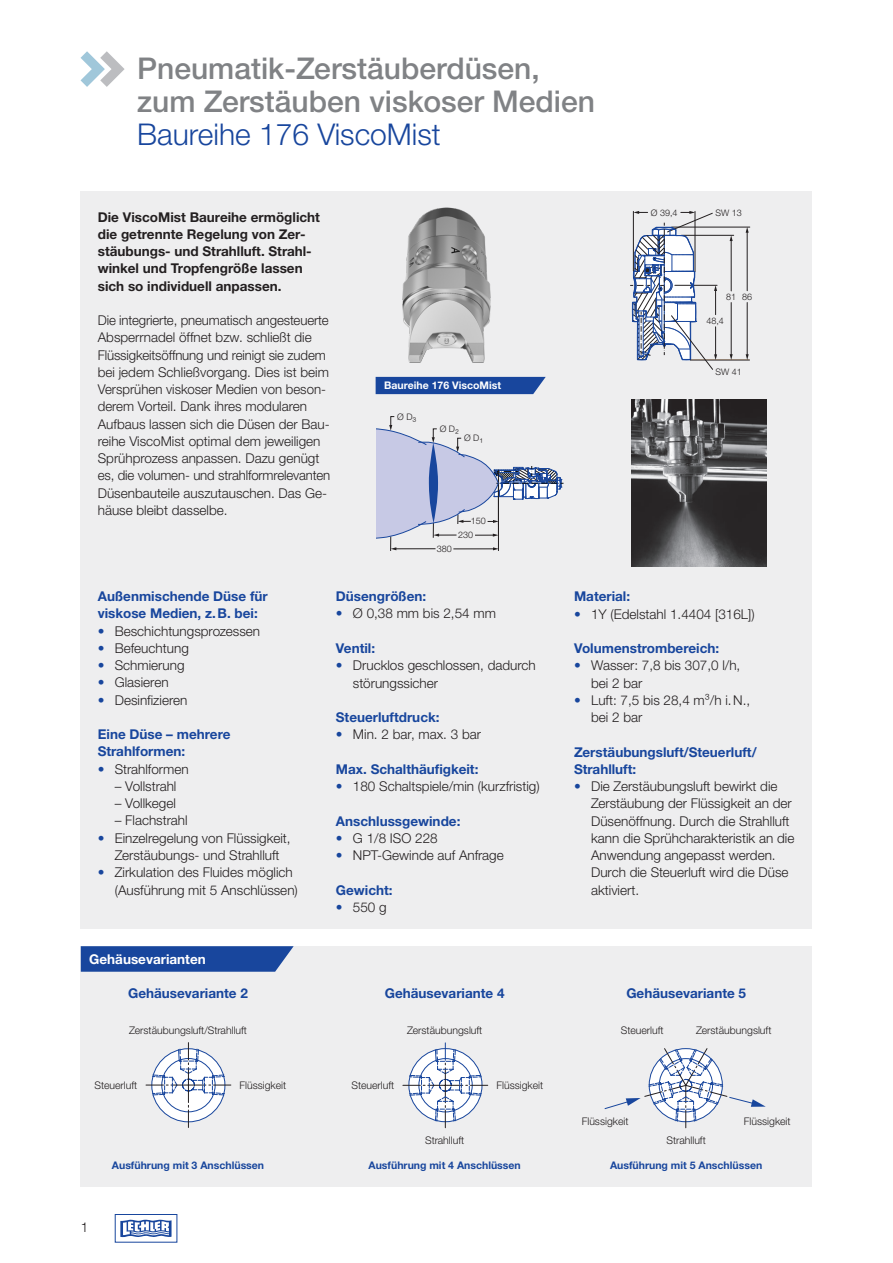
<style>
.page{position:relative;width:893px;height:1263px;background:#fff}
.page>*{position:absolute;margin:0;border:0;box-sizing:border-box;transform-origin:0 0}
.t1{font:500 30px/33px "Helvetica Neue LTW1 G";color:#808285}
.t2{font:300 30px "Helvetica Neue LTW1 G";color:#18469d}
.t3{font:300 13.5px/17.2px "Helvetica Neue LTW1 G";color:#231f20}
.t4{font:700 13.5px/17.2px "Helvetica Neue LTW1 G";color:#18469d}
.t5{font:700 13.5px/17.2px "Helvetica Neue LTW1 G";color:#231f20}
.t6{font:700 13.5px "Helvetica Neue LTW1 G";color:#fff}
.t7{font:300 10.5px "Helvetica Neue LTW1 G";color:#231f20}
.t8{font:700 10.5px "Helvetica Neue LTW1 G";color:#18469d}
.t9{font:700 10.5px "Helvetica Neue LTW1 G";color:#fff}
.t10{font:300 9px "Helvetica Neue LTW1 G";color:#231f20}
.s1{font-size:10.5px}
.s2{color:#18469d}
</style>
<div class="page">
<div style="left:81px;top:191px;width:731px;height:738px;background:#eeeeef"></div>
<div style="left:81px;top:946px;width:731px;height:240px;background:#eeeeef"></div>
<svg style="left:81px;top:51px;width:44px;height:36px"></svg>
<hr style="left:681px;top:235px;width:53px;height:1px;background:#231f20">
<hr style="left:672px;top:227px;width:78px;height:1px;background:#231f20">
<hr style="left:731px;top:303px;width:1px;height:52px;background:#231f20">
<svg style="left:730px;top:354px;width:3px;height:6px"></svg>
<hr style="left:731px;top:240px;width:1px;height:51px;background:#231f20">
<svg style="left:730px;top:235px;width:3px;height:6px"></svg>
<hr style="left:747px;top:302px;width:1px;height:53px;background:#231f20">
<svg style="left:746px;top:354px;width:3px;height:6px"></svg>
<hr style="left:747px;top:232px;width:1px;height:59px;background:#231f20">
<svg style="left:746px;top:227px;width:3px;height:6px"></svg>
<hr style="left:690px;top:360px;width:59px;height:1px;background:#231f20">
<svg style="left:630px;top:211px;width:87px;height:159px"></svg>
<svg style="left:377px;top:416px;width:186px;height:135px"></svg>
<img style="left:632px;top:400px;width:135px;height:167px">
<img style="left:402px;top:207px;width:89px;height:156px">
<div style="left:376px;top:377px;width:170px;height:17px;background:#18469d"></div>
<svg style="left:146px;top:1042px;width:85px;height:85px"></svg>
<svg style="left:402px;top:1043px;width:87px;height:85px"></svg>
<svg style="left:604px;top:1048px;width:162px;height:80px"></svg>
<svg style="left:81px;top:946px;width:213px;height:26px;background:#2550a2"></svg>
<div style="left:115px;top:1214px;width:62px;height:28px;border:1px solid #18469d"></div>
<svg style="left:120px;top:1219px;width:52px;height:18px"></svg>
<h1 class="t1" style="left:137px;top:52px;width:459px">Pneumatik-Zerstäuberdüsen, zum Zerstäuben viskoser Medien</h1>
<h1 class="t2" style="left:137px;top:116px;width:305px">Baureihe 176 ViscoMist</h1>
<p class="t5" style="left:98px;top:208px;width:224px">Die ViscoMist Baureihe ermöglicht die getrennte Regelung von Zer&shy;stäubungs- und Strahlluft. Strahl&shy;winkel und Tropfengröße lassen sich so individuell anpassen.</p>
<p class="t3" style="left:98px;top:312px;width:234px">Die integrierte, pneumatisch angesteuerte Absperrnadel öffnet bzw. schließt die Flüssigkeitsöffnung und reinigt sie zudem bei jedem Schließvorgang. Dies ist beim Versprühen viskoser Medien von beson&shy;derem Vorteil. Dank ihres modularen Aufbaus lassen sich die Düsen der Bau&shy;reihe ViscoMist optimal dem jeweiligen Sprühprozess anpassen. Dazu genügt es, die volumen- und strahlformrelevanten Düsenbauteile auszutauschen. Das Ge&shy;häuse bleibt dasselbe.</p>
<p class="t9" style="left:384px;top:379px;width:119px">Baureihe 176 ViscoMist</p>
<p class="t10" style="left:397px;top:411px;width:21px">Ø D<span class="s1">3</span></p>
<p class="t10" style="left:440px;top:423px;width:21px">Ø D<span class="s1">2</span></p>
<p class="t10" style="left:464px;top:433px;width:21px">Ø D<span class="s1">1</span></p>
<p class="t10" style="left:471px;top:516px;width:17px">150</p>
<p class="t10" style="left:458px;top:529px;width:17px">230</p>
<p class="t10" style="left:437px;top:543px;width:17px">380</p>
<p class="t10" style="left:651px;top:207px;width:28px">Ø 39,4</p>
<p class="t10" style="left:716px;top:207px;width:28px">SW 13</p>
<p class="t10" style="left:726px;top:291px;width:12px">81</p>
<p class="t10" style="left:706px;top:316px;width:19px">48,4</p>
<p class="t10" style="left:742px;top:291px;width:12px">86</p>
<p class="t10" style="left:716px;top:366px;width:28px">SW 41</p>
<p class="t4" style="left:98px;top:588px;width:171px">Außenmischende Düse für viskose Medien, z.B. bei:</p>
<p class="t3" style="left:98px;top:622px;width:164px"><span class="s2">•</span> Beschichtungsprozessen</p>
<p class="t3" style="left:98px;top:639px;width:93px"><span class="s2">•</span> Befeuchtung</p>
<p class="t3" style="left:98px;top:657px;width:88px"><span class="s2">•</span> Schmierung</p>
<p class="t3" style="left:98px;top:674px;width:72px"><span class="s2">•</span> Glasieren</p>
<p class="t3" style="left:98px;top:691px;width:91px"><span class="s2">•</span> Desinfizieren</p>
<p class="t4" style="left:98px;top:726px;width:134px">Eine Düse – mehrere<br>Strahlformen:</p>
<p class="t3" style="left:98px;top:760px;width:92px"><span class="s2">•</span> Strahlformen</p>
<p class="t3" style="left:115px;top:777px;width:63px">– Vollstrahl</p>
<p class="t3" style="left:115px;top:795px;width:63px">– Vollkegel</p>
<p class="t3" style="left:115px;top:812px;width:74px">– Flachstrahl</p>
<p class="t3" style="left:98px;top:829px;width:194px;text-align:center"><span class="s2">•</span> Einzelregelung von Flüssigkeit,<br>Zerstäubungs- und Strahlluft</p>
<p class="t3" style="left:115px;top:864px;width:185px;text-indent:-17px"><span class="s2">•</span> Zirkulation des Fluides möglich (Ausführung mit 5 Anschlüssen)</p>
<p class="t4" style="left:336px;top:588px;width:92px">Düsengrößen:</p>
<p class="t3" style="left:336px;top:605px;width:162px"><span class="s2">•</span> Ø 0,38 mm bis 2,54 mm</p>
<p class="t4" style="left:336px;top:639px;width:41px">Ventil:</p>
<p class="t3" style="left:353px;top:657px;width:184px;text-indent:-17px"><span class="s2">•</span> Drucklos geschlossen, dadurch störungssicher</p>
<p class="t4" style="left:336px;top:708px;width:105px">Steuerluftdruck:</p>
<p class="t3" style="left:336px;top:726px;width:147px"><span class="s2">•</span> Min. 2 bar, max. 3 bar</p>
<p class="t4" style="left:336px;top:760px;width:144px">Max. Schalthäufigkeit:</p>
<p class="t3" style="left:336px;top:777px;width:205px"><span class="s2">•</span> 180 Schaltspiele/min (kurzfristig)</p>
<p class="t4" style="left:336px;top:812px;width:126px">Anschlussgewinde:</p>
<p class="t3" style="left:336px;top:829px;width:103px"><span class="s2">•</span> G 1/8 ISO 228</p>
<p class="t3" style="left:336px;top:846px;width:169px"><span class="s2">•</span> NPT-Gewinde auf Anfrage</p>
<p class="t4" style="left:336px;top:881px;width:58px">Gewicht:</p>
<p class="t3" style="left:336px;top:898px;width:52px"><span class="s2">•</span> 550 g</p>
<p class="t4" style="left:574px;top:588px;width:58px">Material:</p>
<p class="t3" style="left:574px;top:605px;width:182px"><span class="s2">•</span> 1Y (Edelstahl 1.4404 [316L])</p>
<p class="t4" style="left:574px;top:639px;width:147px">Volumenstrombereich:</p>
<p class="t3" style="left:591px;top:657px;width:151px;text-indent:-17px"><span class="s2">•</span> Wasser: 7,8 bis 307,0 l/h, bei 2 bar</p>
<p class="t3" style="left:591px;top:691px;width:161px;text-indent:-17px"><span class="s2">•</span> Luft: 7,5 bis 28,4 m³/h i.N., bei 2 bar</p>
<p class="t4" style="left:574px;top:743px;width:184px">Zerstäubungsluft/Steuerluft/<br>Strahlluft:</p>
<p class="t3" style="left:591px;top:778px;width:205px;text-indent:-17px"><span class="s2">•</span> Die Zerstäubungsluft bewirkt die<br>Zerstäubung der Flüssigkeit an der<br>Düsenöffnung. Durch die Strahlluft kann die Sprühcharakteristik an die<br>Anwendung angepasst werden.<br>Durch die Steuerluft wird die Düse aktiviert.</p>
<p class="t6" style="left:89px;top:951px;width:118px">Gehäusevarianten</p>
<p class="t4" style="left:128px;top:985px;width:121px">Gehäusevariante 2</p>
<p class="t4" style="left:385px;top:985px;width:121px">Gehäusevariante 4</p>
<p class="t4" style="left:626px;top:985px;width:121px">Gehäusevariante 5</p>
<p class="t7" style="left:129px;top:1024px;width:120px">Zerstäubungsluft/Strahlluft</p>
<p class="t7" style="left:407px;top:1024px;width:77px">Zerstäubungsluft</p>
<p class="t7" style="left:621px;top:1024px;width:44px">Steuerluft</p>
<p class="t7" style="left:696px;top:1024px;width:77px">Zerstäubungsluft</p>
<p class="t7" style="left:95px;top:1078px;width:44px">Steuerluft</p>
<p class="t7" style="left:239px;top:1078px;width:48px">Flüssigkeit</p>
<p class="t7" style="left:352px;top:1078px;width:44px">Steuerluft</p>
<p class="t7" style="left:496px;top:1078px;width:48px">Flüssigkeit</p>
<p class="t7" style="left:582px;top:1115px;width:48px">Flüssigkeit</p>
<p class="t7" style="left:744px;top:1115px;width:48px">Flüssigkeit</p>
<p class="t7" style="left:425px;top:1134px;width:41px">Strahlluft</p>
<p class="t7" style="left:667px;top:1134px;width:41px">Strahlluft</p>
<p class="t3" style="left:81px;top:1218px;width:9px">1</p>
<p class="t8" style="left:112px;top:1159px;width:154px">Ausführung mit 3 Anschlüssen</p>
<p class="t8" style="left:369px;top:1159px;width:154px">Ausführung mit 4 Anschlüssen</p>
<p class="t8" style="left:610px;top:1159px;width:154px">Ausführung mit 5 Anschlüssen</p>
</div>
